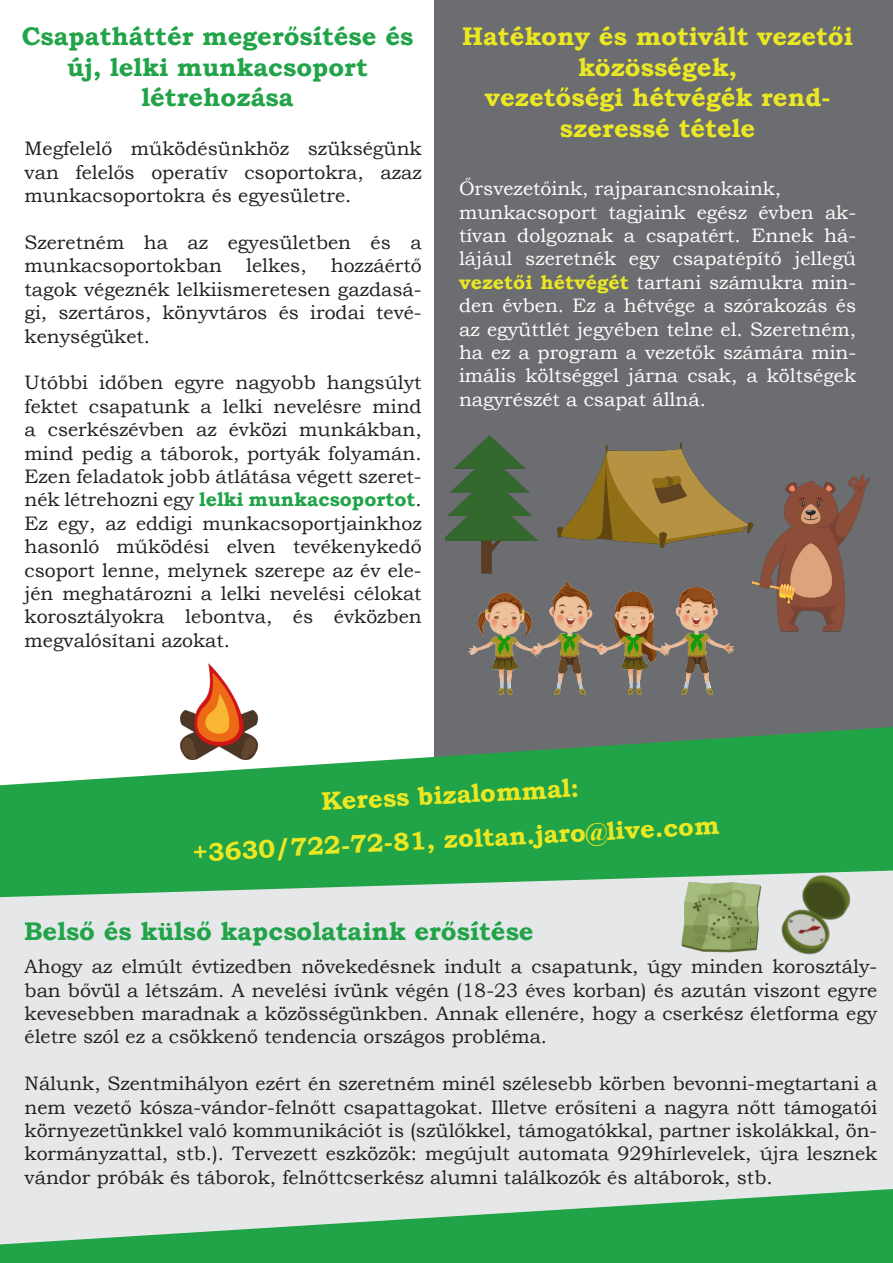
<style>
.page{position:relative;width:893px;height:1263px;background:#fff}
.page>*{position:absolute;margin:0;border:0;box-sizing:border-box;transform-origin:0 0}
.t1{font:700 25.5px/30.6px "Bookman Old Style";color:#ebe823;text-align:center}
.t2{font:700 25.5px/30.6px "Bookman Old Style";color:#21a348;text-align:center}
.t3{font:19.5px/23.4px "Bookman Old Style";color:#231f20;text-align:justify}
.t4{font:19.5px/23.4px "Bookman Old Style";color:#fff;text-align:justify}
.s1{font-weight:700;color:#21a348}
.s2{font-weight:700;color:#ebe823}
</style>
<div class="page">
<div style="left:434px;top:0;width:459px;height:800px;background:#6c6d70"></div>
<div style="left:0;top:802px;width:893px;height:461px;background:#e6e7e9"></div>
<svg style="left:0;top:727px;width:893px;height:170px;fill:#21a348"></svg>
<svg style="left:0;top:1189px;width:893px;height:74px;fill:#21a348"></svg>
<img style="left:176px;top:663px;width:85px;height:100px">
<img style="left:468px;top:581px;width:267px;height:115px">
<img style="left:752px;top:474px;width:118px;height:158px">
<img style="left:557px;top:443px;width:202px;height:106px">
<img style="left:678px;top:878px;width:87px;height:75px">
<img style="left:768px;top:863px;width:94px;height:92px">
<img style="left:445px;top:435px;width:93px;height:139px">
<p class="t2" style="left:22px;top:21px;width:393px">Csapatháttér megerősítése és új, lelki munkacsoport</p>
<p class="t2" style="left:142px;top:82px;width:153px">létrehozása</p>
<p class="t3" style="left:25px;top:137px;width:399px">Megfelelő működésünkhöz szükségünk van felelős operatív csoportokra, azaz munkacsoportokra és egyesületre.</p>
<p class="t3" style="left:25px;top:231px;width:399px">Szeretném ha az egyesületben és a munkacsoportokban lelkes, hozzáértő tagok végeznék lelkiismeretesen gazdasá&shy;gi, szertáros, könyvtáros és irodai tevé&shy;kenységüket.</p>
<p class="t3" style="left:25px;top:371px;width:399px">Utóbbi időben egyre nagyobb hangsúlyt fektet csapatunk a lelki nevelésre mind a cserkészévben az évközi munkákban, mind pedig a táborok, portyák folyamán.<br>Ezen feladatok jobb átlátása végett szeret&shy;nék létrehozni egy <span class="s1">lelki munkacsoportot</span>.<br>Ez egy, az eddigi munkacsoportjainkhoz hasonló működési elven tevékenykedő csoport lenne, melynek szerepe az év ele&shy;jén meghatározni a lelki nevelési célokat korosztályokra lebontva, és évközben megvalósítani azokat.</p>
<p class="t1" style="left:462px;top:21px;width:392px">Hatékony és motivált vezetői közösségek,</p>
<p class="t1" style="left:485px;top:82px;width:347px">vezetőségi hétvégék rend&shy;szeressé tétele</p>
<p class="t4" style="left:459px;top:177px;width:324px">Őrsvezetőink, rajparancsnokaink,</p>
<p class="t4" style="left:459px;top:200px;width:399px">munkacsoport tagjaink egész évben ak&shy;tívan dolgoznak a csapatért. Ennek há&shy;lájául szeretnék egy csapatépítő jellegű <span class="s2">vezetői hétvégét</span> tartani számukra min&shy;den évben. Ez a hétvége a szórakozás és az együttlét jegyében telne el. Szeretném, ha ez a program a vezetők számára min&shy;imális költséggel járna csak, a költségek nagyrészét a csapat állná.</p>
<p class="t1" style="left:320px;top:786px;width:260px;rotate:-3deg">Keress bizalommal:</p>
<p class="t1" style="left:192px;top:837px;width:529px;rotate:-3deg">+3630/722-72-81, zoltan.jaro@live.com</p>
<p class="t2" style="left:24px;top:915px;width:511px">Belső és külső kapcsolataink erősítése</p>
<p class="t3" style="left:25px;top:955px;width:854px">Ahogy az elmúlt évtizedben növekedésnek indult a csapatunk, úgy minden korosztály&shy;ban bővül a létszám. A nevelési ívünk végén (18-23 éves korban) és azután viszont egyre kevesebben maradnak a közösségünkben. Annak ellenére, hogy a cserkész életforma egy életre szól ez a csökkenő tendencia országos probléma.</p>
<p class="t3" style="left:25px;top:1072px;width:854px">Nálunk, Szentmihályon ezért én szeretném minél szélesebb körben bevonni-megtartani a nem vezető kósza-vándor-felnőtt csapattagokat. Illetve erősíteni a nagyra nőtt támogatói környezetünkkel való kommunikációt is (szülőkkel, támogatókkal, partner iskolákkal, ön&shy;kormányzattal, stb.). Tervezett eszközök: megújult automata 929hírlevelek, újra lesznek vándor próbák és táborok, felnőttcserkész alumni találkozók és altáborok, stb.</p>
</div>
